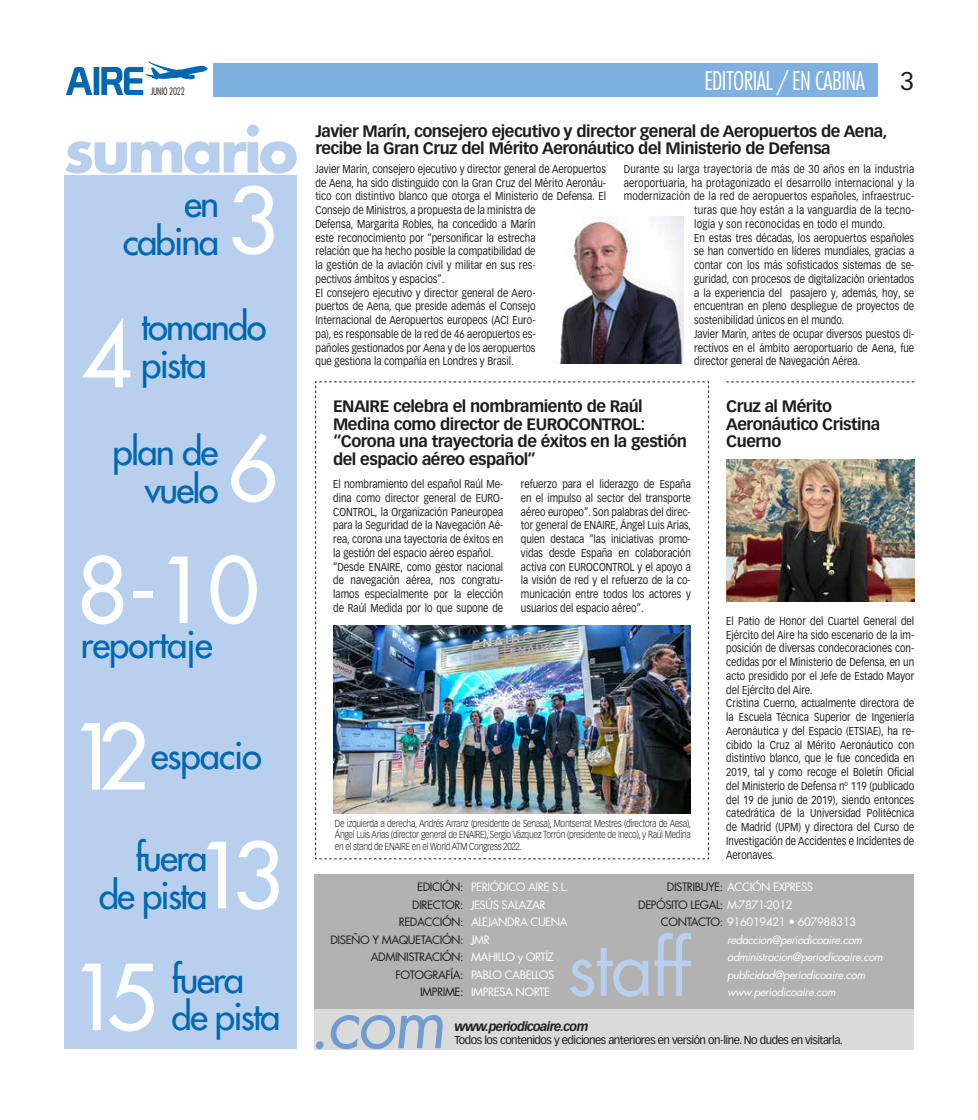
<style>
.page{position:relative;width:978px;height:1120px;background:#fff}
.page>*{position:absolute;margin:0;border:0;box-sizing:border-box;transform-origin:0 0}
.t1{font:500 88.12px "Futura Std";letter-spacing:-.165em;color:#fff}
.t2{font:75px "Futura Std";letter-spacing:-.03em;color:#b8d0ee}
.t3{font:700 59.12px "Futura Std";letter-spacing:-.05em;color:#b8d0ee}
.t4{font:500 36.62px/37.5px "Futura Std";letter-spacing:-.05em;color:#0068b1;text-align:right}
.t5{font:500 36.62px "Futura Std";letter-spacing:-.03em;color:#0068b1}
.t6{font:300 condensed 25px "Futura Std";letter-spacing:-.025em;color:#fff}
.t7{font:25px "Vectora LT Pro";color:#1d1d1b}
.t8{font:700 16.25px/17.5px "Vectora LT Pro";letter-spacing:-.03em;color:#1d1d1b}
.t9{font:italic 700 12.5px "Vectora LT Pro";letter-spacing:-.05em;color:#1d1d1b}
.t10{font:11.25px/13.8px "Vectora LT Pro";color:#1d1d1b;scale:.85 1}
.t11{font:11.25px "Vectora LT Pro";letter-spacing:.02em;color:#1d1d1b;scale:.85 1}
.t12{font:italic 11.25px/17.5px "Futura Std";letter-spacing:-.04em;color:#fff}
.t13{font:11.25px/17.5px "Futura Std";letter-spacing:-.04em;color:#1d1d1b;text-align:right}
.t14{font:11.25px/17.5px "Futura Std";letter-spacing:-.04em;color:#fff}
.t15{font:11.25px "Vectora LT Pro";letter-spacing:-.045em;color:#1d1d1b}
.t16{font:300 10px/11.2px "Vectora LT Pro";letter-spacing:-.035em;color:#1d1d1b;text-align:justify;scale:.85 1}
.t17{font:300 condensed 10px "Futura Std";letter-spacing:-.025em;color:#1d1d1b}
.s1{color:#fff}
.s2{font-style:normal;color:#1d1d1b}
.s3{font-style:normal}
</style>
<div class="page">
<svg style="left:66px;top:61px;width:142px;height:34px"></svg>
<div style="left:213px;top:64px;width:665px;height:33px;background:#7fb1e0"></div>
<div style="left:64px;top:175px;width:233px;height:874px;background:#b8d0ee"></div>
<img style="left:560px;top:216px;width:124px;height:147px">
<svg style="left:726px;top:381px;width:188px;height:1px"></svg>
<div style="left:314px;top:874px;width:600px;height:135px;background:#b2b2b2"></div>
<div style="left:314px;top:1009px;width:600px;height:40px;background:#dadada"></div>
<svg style="left:316px;top:1015px;width:127px;height:34px"></svg>
<img style="left:726px;top:460px;width:188px;height:141px">
<svg style="left:315px;top:381px;width:394px;height:478px"></svg>
<img style="left:333px;top:625px;width:358px;height:188px">
<p class="t17" style="left:151px;top:85px;width:36px">JUNIO 2022</p>
<h3 class="t3" style="left:64px;top:111px;width:236px">sumario</h3>
<h1 class="t1" style="left:228px;top:166px;width:52px">3</h1>
<h3 class="t4" style="left:123px;top:185px;width:98px">en cabina</h3>
<h1 class="t1" style="left:81px;top:299px;width:52px">4</h1>
<h3 class="t4" style="left:141px;top:308px;width:127px;text-align:left">tomando pista</h3>
<h3 class="t4" style="left:113px;top:433px;width:107px">plan de vuelo</h3>
<h1 class="t1" style="left:228px;top:413px;width:52px">6</h1>
<h1 class="t1" style="left:77px;top:535px;width:184px">8-10</h1>
<h3 class="t5" style="left:81px;top:621px;width:133px">reportaje</h3>
<h1 class="t1" style="left:70px;top:702px;width:80px">12</h1>
<h3 class="t5" style="left:151px;top:732px;width:113px">espacio</h3>
<h3 class="t4" style="left:99px;top:839px;width:110px">fuera de pista</h3>
<h1 class="t1" style="left:196px;top:820px;width:89px">13</h1>
<h1 class="t1" style="left:70px;top:942px;width:88px">15</h1>
<h3 class="t4" style="left:172px;top:961px;width:110px;text-align:left">fuera de pista</h3>
<h3 class="t6" style="left:704px;top:66px;width:162px">EDITORIAL / EN CABINA</h3>
<h3 class="t7" style="left:900px;top:66px;width:15px">3</h3>
<h3 class="t8" style="left:315px;top:122px;width:574px">Javier Marín, consejero ejecutivo y director general de Aeropuertos de Aena, recibe la Gran Cruz del Mérito Aeronáutico del Ministerio de Defensa</h3>
<p class="t10" style="left:316px;top:162px;width:343px">Javier Marín, consejero ejecutivo y director general de Aeropuertos de Aena, ha sido distinguido con la Gran Cruz del Mérito Aeronáu&shy;tico con distintivo blanco que otorga el Ministerio de Defensa. El Consejo de Ministros, a propuesta de la ministra de<br>Defensa, Margarita Robles, ha concedido a Marín<br>este reconocimiento por “personificar la estrecha<br>relación que ha hecho posible la compatibilidad de<br>la gestión de la aviación civil y militar en sus res-<br>pectivos ámbitos y espacios”.<br>El consejero ejecutivo y director general de Aero-<br>puertos de Aena, que preside además el Consejo<br>Internacional de Aeropuertos europeos (ACI Euro-<br>pa), es responsable de la red de 46 aeropuertos es-<br>pañoles gestionados por Aena y de los aeropuertos<br>que gestiona la compañía en Londres y Brasil.</p>
<p class="t11" style="left:624px;top:162px;width:343px">Durante su larga trayectoria de más de 30 años en la industria</p>
<p class="t11" style="left:624px;top:176px;width:343px">aeroportuaria, ha protagonizado el desarrollo internacional y la</p>
<p class="t11" style="left:624px;top:190px;width:343px">modernización de la red de aeropuertos españoles, infraestruc-</p>
<p class="t11" style="left:694px;top:203px;width:260px">turas que hoy están a la vanguardia de la tecno-</p>
<p class="t11" style="left:694px;top:217px;width:226px">logía y son reconocidas en todo el mundo.</p>
<p class="t10" style="left:694px;top:231px;width:260px">En estas tres décadas, los aeropuertos españoles</p>
<p class="t10" style="left:694px;top:244px;width:260px">se han convertido en líderes mundiales, gracias a</p>
<p class="t10" style="left:694px;top:258px;width:260px">contar con los más sofisticados sistemas de se-</p>
<p class="t10" style="left:694px;top:272px;width:260px">guridad, con procesos de digitalización orientados</p>
<p class="t10" style="left:694px;top:286px;width:260px">a la experiencia del pasajero y, además, hoy, se</p>
<p class="t10" style="left:694px;top:299px;width:260px">encuentran en pleno despliegue de proyectos de</p>
<p class="t10" style="left:694px;top:313px;width:178px">sostenibilidad únicos en el mundo.</p>
<p class="t10" style="left:694px;top:327px;width:260px">Javier Marín, antes de ocupar diversos puestos di-</p>
<p class="t10" style="left:694px;top:341px;width:260px">rectivos en el ámbito aeroportuario de Aena, fue</p>
<p class="t10" style="left:694px;top:354px;width:197px">director general de Navegación Aérea.</p>
<h3 class="t8" style="left:333px;top:398px;width:356px">ENAIRE celebra el nombramiento de Raúl Medina como director de EUROCONTROL: “Corona una trayectoria de éxitos en la gestión del espacio aéreo español”</h3>
<p class="t10" style="left:333px;top:477px;width:201px">El nombramiento del español Raúl Me&shy;dina como director general de EURO-CONTROL, la Organización Paneuropea para la Seguridad de la Navegación Aé&shy;rea, corona una tayectoria de éxitos en la gestión del espacio aéreo español. “Desde ENAIRE, como gestor nacional de navegación aérea, nos congratu&shy;lamos especialmente por la elección de Raúl Medida por lo que supone de</p>
<p class="t10" style="left:521px;top:477px;width:202px;text-align:justify">refuerzo para el liderazgo de España en el impulso al sector del transporte aéreo europeo”. Son palabras del direc&shy;tor general de ENAIRE, Ángel Luis Arias, quien destaca “las iniciativas promo&shy;vidas desde España en colaboración activa con EUROCONTROL y el apoyo a la visión de red y el refuerzo de la co&shy;municación entre todos los actores y usuarios del espacio aéreo”.</p>
<p class="t16" style="left:335px;top:818px;width:421px">De izquierda a derecha, Andrés Arranz (presidente de Senasa), Montserrat Mestres (directora de Aesa), Ángel Luis Arias (director general de ENAIRE), Sergio Vázquez Torrón (presidente de Ineco), y Raúl Medina en el stand de ENAIRE en el World ATM Congress 2022.</p>
<h3 class="t8" style="left:726px;top:398px;width:155px">Cruz al Mérito<br>Aeronáutico Cristina<br>Cuerno</h3>
<p class="t10" style="left:726px;top:614px;width:223px">El Patio de Honor del Cuartel General del Ejército del Aire ha sido escenario de la im&shy;posición de diversas condecoraciones con&shy;cedidas por el Ministerio de Defensa, en un acto presidido por el Jefe de Estado Mayor del Ejército del Aire.<br>Cristina Cuerno, actualmente directora de la Escuela Técnica Superior de Ingeniería Aeronáutica y del Espacio (ETSIAE), ha re&shy;cibido la Cruz al Mérito Aeronáutico con distintivo blanco, que le fue concedida en 2019, tal y como recoge el Boletín Oficial del Ministerio de Defensa nº 119 (publicado del 19 de junio de 2019), siendo entonces catedrática de la Universidad Politécnica de Madrid (UPM) y directora del Curso de Investigación de Accidentes e Incidentes de Aeronaves.</p>
<p class="t13" style="left:330px;top:878px;width:135px">EDICIÓN:<br>DIRECTOR:<br>REDACCIÓN:<br>DISEÑO Y MAQUETACIÓN:<br>ADMINISTRACIÓN:<br>FOTOGRAFÍA:<br>IMPRIME:</p>
<p class="t13" style="left:638px;top:878px;width:177px;text-align:left;text-indent:29px">DISTRIBUYE: <span class="s1">ACCIÓN EXPRESS<br></span>DEPÓSITO LEGAL: <span class="s1">M-7871-2012</span></p>
<p class="t14" style="left:471px;top:878px;width:99px">PERIÓDICO AIRE S.L.<br>JESÚS SALAZAR<br>ALEJANDRA CUENA<br>JMR<br>MAHILLO y ORTÍZ<br>PABLO CABELLOS<br>IMPRESA NORTE</p>
<p class="t9" style="left:454px;top:1018px;width:136px">www.periodicoaire.com</p>
<p class="t15" style="left:454px;top:1033px;width:390px">Todos los contenidos y ediciones anteriores en versión on-line. No dudes en visitarla.</p>
<p class="t12" style="left:727px;top:913px;width:157px;text-indent:-66px"><span class="s2">CONTACTO:</span> <span class="s3">916019421 • 607988313 </span>redaccion@periodicoaire.com administracion@periodicoaire.com publicidad@periodicoaire.com</p>
<h2 class="t2" style="left:567px;top:920px;width:125px">staff</h2>
<p class="t12" style="left:727px;top:983px;width:110px">www.periodicoaire.com</p>
</div>
